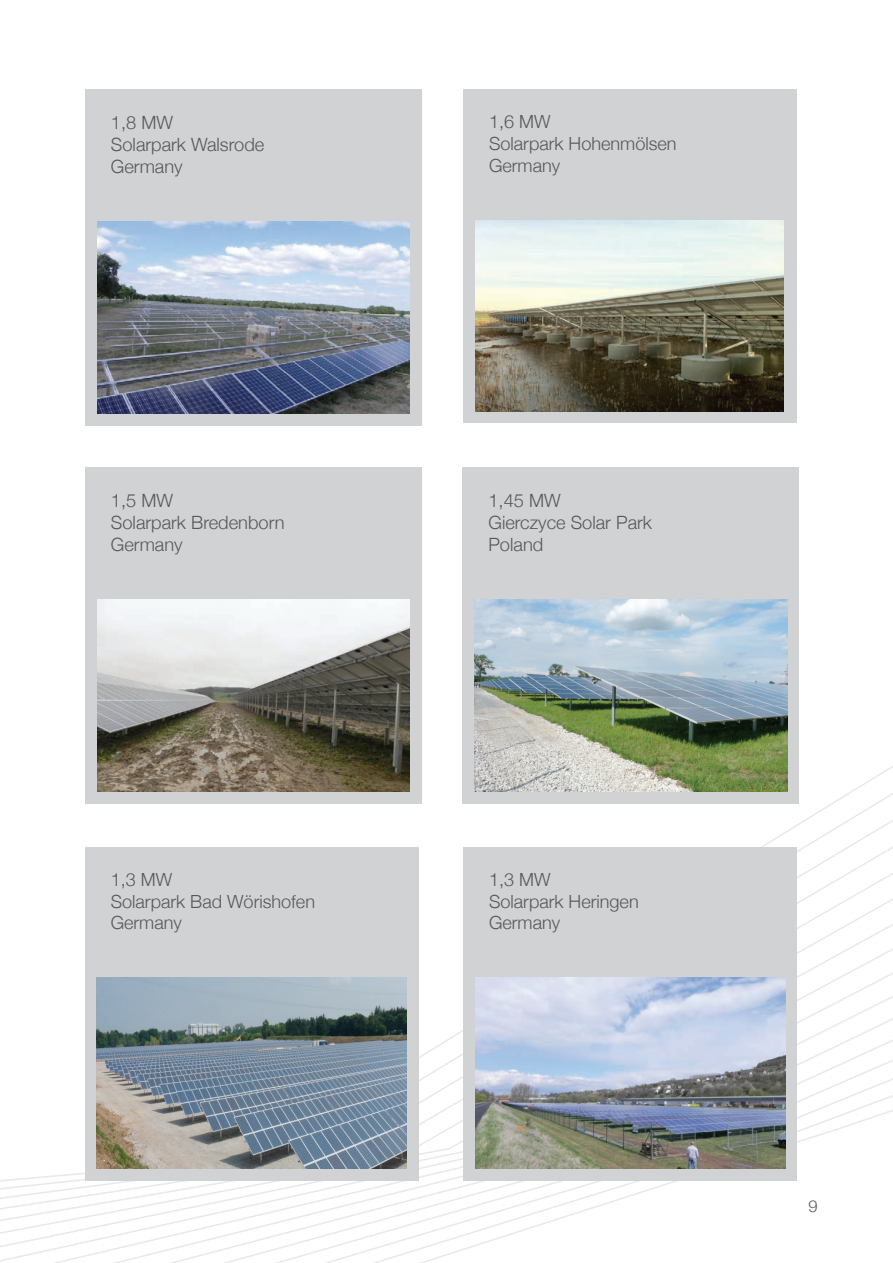
<style>
.page{position:relative;width:893px;height:1263px;background:#fff}
.page>*{position:absolute;margin:0;border:0;box-sizing:border-box;transform-origin:0 0}
.t1{font:300 18.3px/21.9px "Helvetica Neue";color:#57585a}
.t2{font:300 18.15px/21.8px "Helvetica Neue";color:#57585a}
.t3{font:300 16.5px "Helvetica Neue";color:#57585a}
</style>
<div class="page">
<svg style="left:0;top:742px;width:893px;height:521px"></svg>
<div style="left:463px;top:89px;width:334px;height:334px;background:#d1d2d4"></div>
<img style="left:475px;top:220px;width:308px;height:191px">
<div style="left:85px;top:467px;width:337px;height:337px;background:#d1d2d4"></div>
<img style="left:97px;top:599px;width:313px;height:193px">
<div style="left:85px;top:89px;width:337px;height:337px;background:#d1d2d4"></div>
<img style="left:97px;top:221px;width:313px;height:193px">
<div style="left:463px;top:467px;width:336px;height:337px;background:#d1d2d4"></div>
<img style="left:475px;top:599px;width:312px;height:193px">
<div style="left:463px;top:847px;width:334px;height:333px;background:#d1d2d4"></div>
<img style="left:475px;top:978px;width:310px;height:190px">
<div style="left:85px;top:847px;width:334px;height:333px;background:#d1d2d4"></div>
<img style="left:97px;top:978px;width:310px;height:190px">
<p class="t1" style="left:111px;top:110px;width:155px">1,8 MW<br>Solarpark Walsrode<br>Germany</p>
<p class="t1" style="left:111px;top:488px;width:175px">1,5 MW<br>Solarpark Bredenborn<br>Germany</p>
<p class="t2" style="left:111px;top:867px;width:206px">1,3 MW<br>Solarpark Bad Wörishofen<br>Germany</p>
<p class="t2" style="left:489px;top:110px;width:189px">1,6 MW<br>Solarpark Hohenmölsen<br>Germany</p>
<p class="t1" style="left:488px;top:488px;width:165px">1,45 MW<br>Gierczyce Solar Park<br>Poland</p>
<p class="t2" style="left:489px;top:867px;width:151px">1,3 MW<br>Solarpark Heringen<br>Germany</p>
<p class="t3" style="left:808px;top:1193px;width:11px">9</p>
</div>
